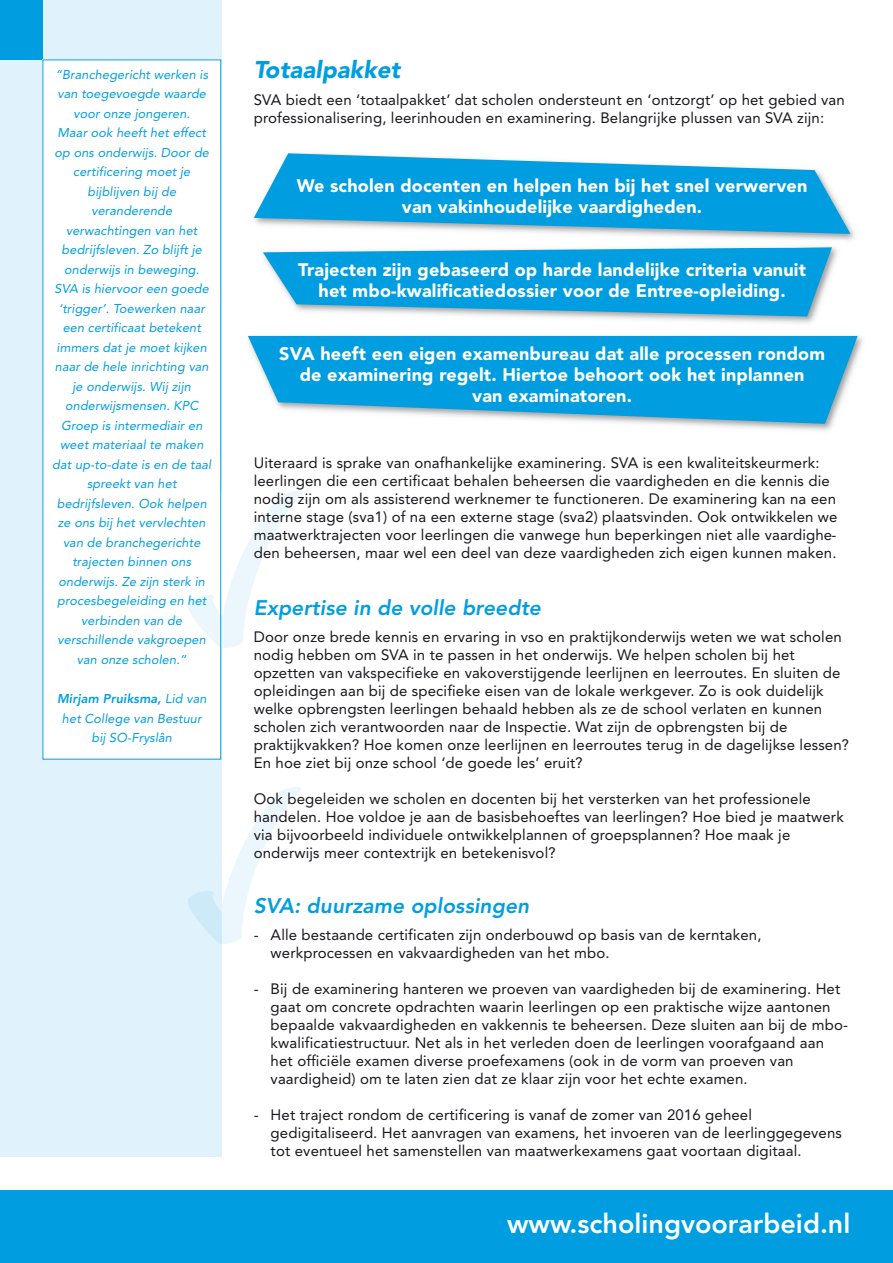
<style>
.page{position:relative;width:893px;height:1263px;background:#fff}
.page>*{position:absolute;margin:0;border:0;box-sizing:border-box;transform-origin:0 0}
.t1{font:800 27px "Avenir";color:#fff}
.t2{font:900 24px "Avenir";color:#009ee0}
.t3{font:800 21px "Avenir";color:#009ee0}
.t4{font:900 18px/21px "Avenir";letter-spacing:.01em;color:#fff;text-align:center}
.t5{font:15px/18px "Avenir";letter-spacing:.01em;color:#1a171c}
.t6{font:12.75px/19.5px "Avenir";letter-spacing:.01em;color:#009ee0;text-align:center}
.s1{font-weight:800}
</style>
<div class="page">
<img style="left:516px;top:248px;width:322px;height:75px">
<svg style="left:263px;top:248px;width:569px;height:68px;background:#23a8e0"></svg>
<img style="left:248px;top:335px;width:615px;height:96px">
<svg style="left:248px;top:336px;width:610px;height:88px;background:#27aae1"></svg>
<img style="left:253px;top:217px;width:602px;height:31px">
<img style="left:794px;top:247px;width:38px;height:1px">
<svg style="left:254px;top:153px;width:596px;height:81px;fill:#009ee0"></svg>
<div style="left:0;top:0;width:221px;height:1157px;background:#e0f2fb"></div>
<div style="left:0;top:1191px;width:893px;height:72px;background:#009ee0"></div>
<div style="left:0;top:0;width:43px;height:60px;background:#009ee0"></div>
<img style="left:188px;top:787px;width:112px;height:156px">
<div style="left:43px;top:60px;width:178px;height:699px;background:#fff"></div>
<img style="left:189px;top:491px;width:112px;height:156px">
<p class="t6" style="left:52px;top:66px;width:162px">“Branchegericht werken is van toegevoegde waarde voor onze jongeren.<br>Maar ook heeft het effect op ons onderwijs. Door de certificering moet je bijblijven bij de veranderende verwachtingen van het bedrijfsleven. Zo blijft je onderwijs in beweging.<br>SVA is hiervoor een goede ‘trigger’. Toewerken naar een certificaat betekent immers dat je moet kijken naar de hele inrichting van je onderwijs. Wij zijn onderwijsmensen. KPC<br>Groep is intermediair en weet materiaal te maken dat up-to-date is en de taal spreekt van het bedrijfsleven. Ook helpen ze ons bij het vervlechten van de branchegerichte trajecten binnen ons onderwijs. Ze zijn sterk in procesbegeleiding en het verbinden van de verschillende vakgroepen van onze scholen.”</p>
<p class="t6" style="left:57px;top:690px;width:153px"><span class="s1">Mirjam Pruiksma,</span> Lid van het College van Bestuur bij SO-Fryslân</p>
<h2 class="t2" style="left:254px;top:60px;width:151px">Totaalpakket</h2>
<p class="t5" style="left:254px;top:92px;width:593px">SVA biedt een ‘totaalpakket’ dat scholen ondersteunt en ‘ontzorgt’ op het gebied van professionalisering, leerinhouden en examinering. Belangrijke plussen van SVA zijn:</p>
<p class="t4" style="left:297px;top:176px;width:512px">We scholen docenten en helpen hen bij het snel verwerven van vakinhoudelijke vaardigheden.</p>
<p class="t4" style="left:298px;top:260px;width:509px">Trajecten zijn gebaseerd op harde landelijke criteria vanuit het mbo-kwalificatiedossier voor de Entree-opleiding.</p>
<p class="t4" style="left:279px;top:344px;width:547px">SVA heeft een eigen examenbureau dat alle processen rondom de examinering regelt. Hiertoe behoort ook het inplannen<br>van examinatoren.</p>
<p class="t5" style="left:254px;top:455px;width:585px">Uiteraard is sprake van onafhankelijke examinering. SVA is een kwaliteitskeurmerk: leerlingen die een certificaat behalen beheersen die vaardigheden en die kennis die nodig zijn om als assisterend werknemer te functioneren. De examinering kan na een interne stage (sva1) of na een externe stage (sva2) plaatsvinden. Ook ontwikkelen we maatwerktrajecten voor leerlingen die vanwege hun beperkingen niet alle vaardighe&shy;den beheersen, maar wel een deel van deze vaardigheden zich eigen kunnen maken.</p>
<h3 class="t3" style="left:254px;top:599px;width:292px">Expertise in de volle breedte</h3>
<p class="t5" style="left:254px;top:629px;width:597px">Door onze brede kennis en ervaring in vso en praktijkonderwijs weten we wat scholen nodig hebben om SVA in te passen in het onderwijs. We helpen scholen bij het opzetten van vakspecifieke en vakoverstijgende leerlijnen en leerroutes. En sluiten de opleidingen aan bij de specifieke eisen van de lokale werkgever. Zo is ook duidelijk welke opbrengsten leerlingen behaald hebben als ze de school verlaten en kunnen scholen zich verantwoorden naar de Inspectie. Wat zijn de opbrengsten bij de praktijkvakken? Hoe komen onze leerlijnen en leerroutes terug in de dagelijkse lessen?<br>En hoe ziet bij onze school ‘de goede les’ eruit?</p>
<p class="t5" style="left:254px;top:791px;width:592px">Ook begeleiden we scholen en docenten bij het versterken van het professionele handelen. Hoe voldoe je aan de basisbehoeftes van leerlingen? Hoe bied je maatwerk via bijvoorbeeld individuele ontwikkelplannen of groepsplannen? Hoe maak je onderwijs meer contextrijk en betekenisvol?</p>
<h3 class="t3" style="left:254px;top:897px;width:280px">SVA: duurzame oplossingen</h3>
<p class="t5" style="left:271px;top:927px;width:492px;text-indent:-17px">- Alle bestaande certificaten zijn onderbouwd op basis van de kerntaken, werkprocessen en vakvaardigheden van het mbo.</p>
<p class="t5" style="left:271px;top:981px;width:579px;text-indent:-17px">- Bij de examinering hanteren we proeven van vaardigheden bij de examinering. Het gaat om concrete opdrachten waarin leerlingen op een praktische wijze aantonen bepaalde vakvaardigheden en vakkennis te beheersen. Deze sluiten aan bij de mbo&shy;kwalificatiestructuur. Net als in het verleden doen de leerlingen voorafgaand aan het officiële examen diverse proefexamens (ook in de vorm van proeven van vaardigheid) om te laten zien dat ze klaar zijn voor het echte examen.</p>
<p class="t5" style="left:271px;top:1107px;width:573px;text-indent:-17px">- Het traject rondom de certificering is vanaf de zomer van 2016 geheel gedigitaliseerd. Het aanvragen van examens, het invoeren van de leerlinggegevens tot eventueel het samenstellen van maatwerkexamens gaat voortaan digitaal.</p>
<h1 class="t1" style="left:507px;top:1212px;width:345px">www.scholingvoorarbeid.nl</h1>
</div>
